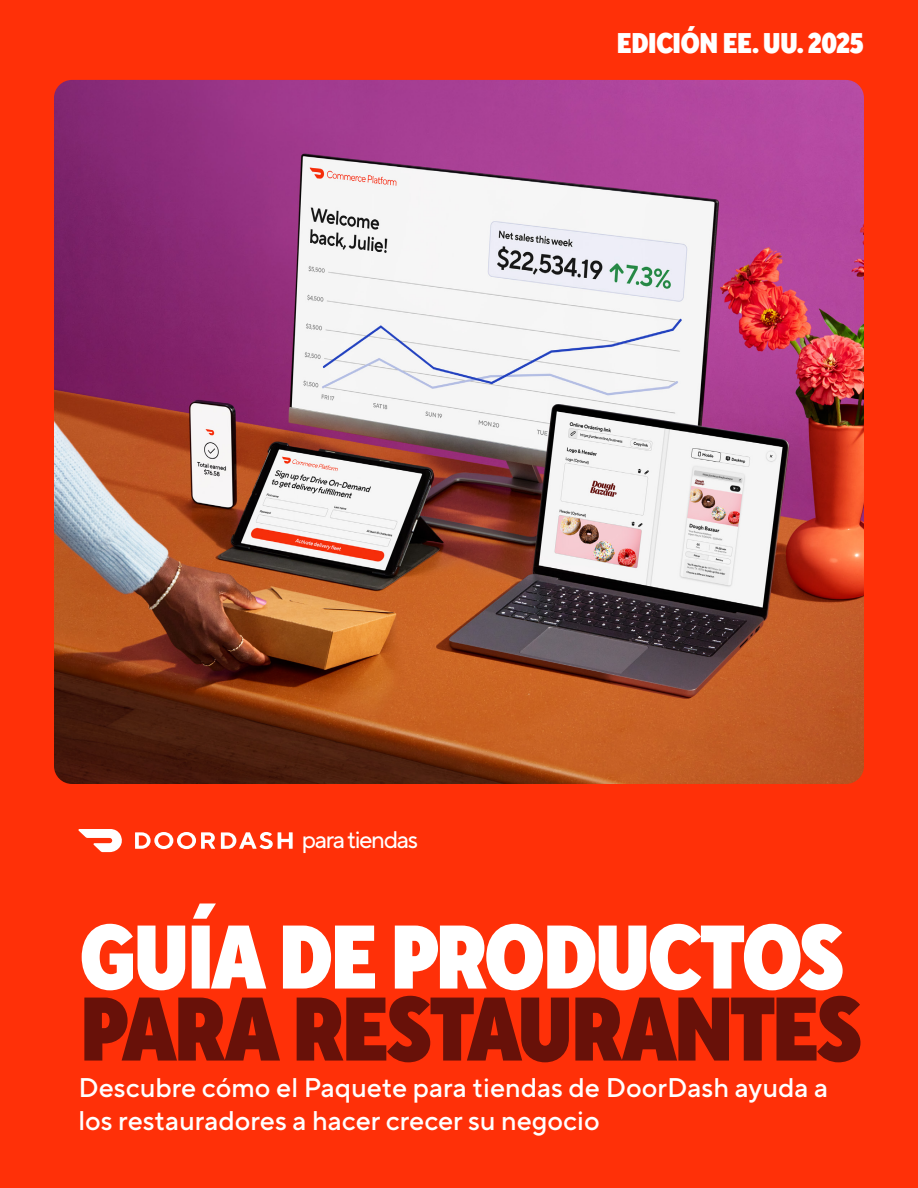
<style>
.page{position:relative;width:918px;height:1188px;background:#ff3008}
.page>*{position:absolute;margin:0;border:0;box-sizing:border-box;transform-origin:0 0}
.Page_Heading{font:900 90px/72px "TT Norms Pro Cond";letter-spacing:-.04em;color:#681109}
.t1{font:900 28.5px "TT Norms Pro Cond";letter-spacing:-.03em;color:#fff}
.Page_Heading-2{font:500 27px/32.4px "TT Norms Pro";color:#fff}
.Page_Heading-3{font:24px "TT Norms Pro";letter-spacing:-.065em;color:#fff}
.s1{color:#fff}
</style>
<div class="page">
<img style="left:54px;top:80px;width:810px;height:704px">
<svg style="left:78px;top:829px;width:215px;height:23px"></svg>
<p class="t1" style="left:617px;top:21px;width:249px">EDICIÓN EE. UU. 2025</p>
<p class="Page_Heading-3" style="left:302px;top:822px;width:118px">para tiendas</p>
<p class="Page_Heading" style="left:79px;top:922px;width:785px"><span class="s1">GUÍA DE PRODUCTOS<br></span>PARA RESTAURANTES</p>
<p class="Page_Heading-2" style="left:78px;top:1069px;width:751px">Descubre cómo el Paquete para tiendas de DoorDash ayuda a los restauradores a hacer crecer su negocio</p>
</div>
